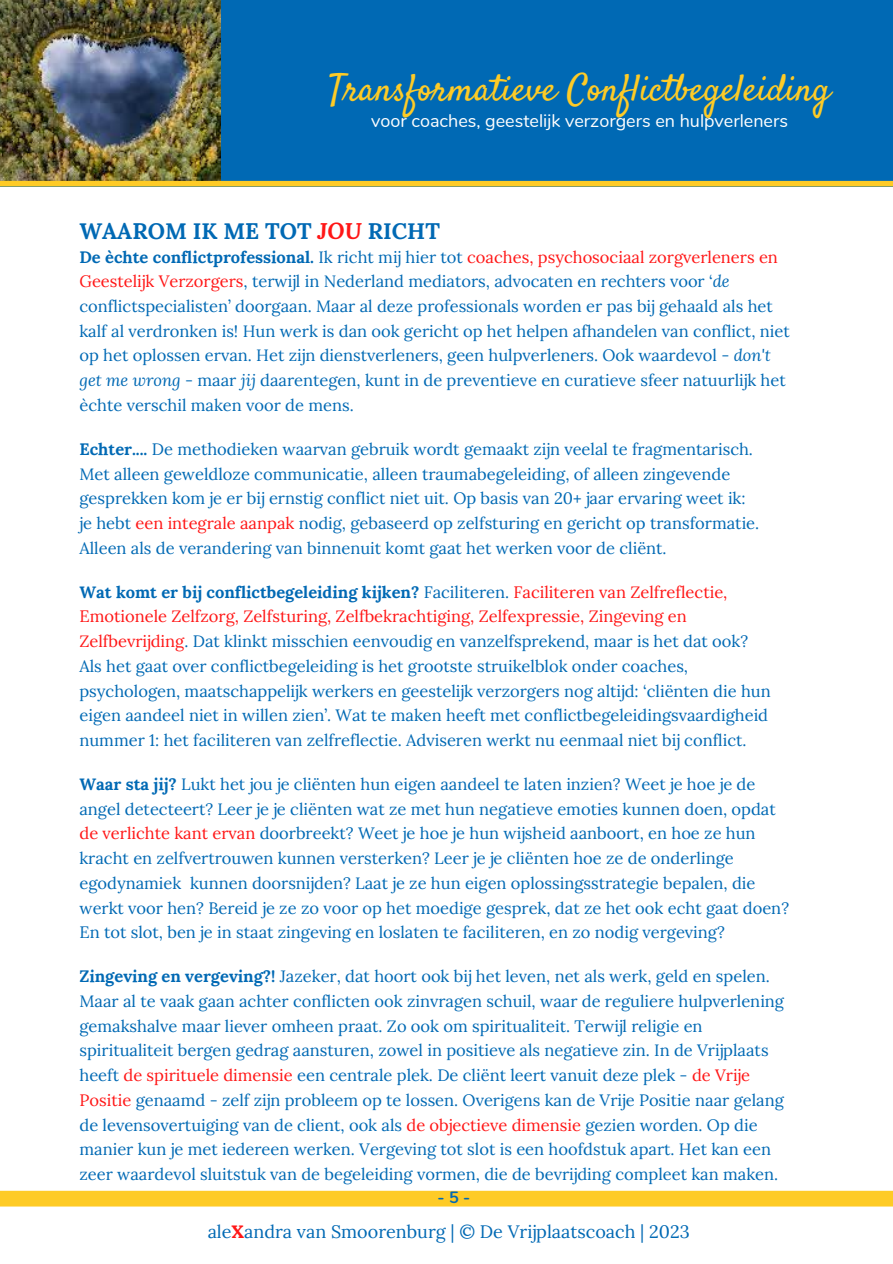
<style>
.page{position:relative;width:893px;height:1264px;background:#fff}
.page>*{position:absolute;margin:0;border:0;box-sizing:border-box;transform-origin:0 0}
.t1{font:37.35px "Satisfy";color:#fecb26}
.t2{font:700 22.5px "Lora";color:#0069b4}
.t3{font:18px "Lora";color:#0069b4}
.t4{font:18px "Nunito";color:#fff}
.t5{font:16.5px/24.8px "Lora";color:#0069b4}
.t6{font:16.5px/24.8px "Lora";color:#ff1616}
.t7{font:700 16.35px "Nunito";color:#0069b4}
.s1{font-style:italic;color:#ff1616}
.s2{font-weight:700}
.s3{color:#ff1616}
.s4{font-style:italic}
.s5{font-weight:700;color:#0069b4}
.s6{color:#0069b4}
.s7{font-weight:700;color:#ff1616}
</style>
<div class="page">
<div style="left:0;top:1190px;width:892px;height:16px;background:#fecb26"></div>
<div style="left:0;top:0;width:892px;height:186px;background:#0069b4"></div>
<img style="left:0;top:0;width:220px;height:181px">
<div style="left:0;top:181px;width:892px;height:5px;background:#fecb26"></div>
<p class="t1" style="left:328px;top:65px;width:503px">Transformatieve Conflictbegeleiding</p>
<p class="t4" style="left:371px;top:108px;width:418px">voor coaches, geestelijk verzorgers en hulpverleners</p>
<p class="t2" style="left:79px;top:216px;width:362px">WAAROM IK ME TOT <span class="s1">JOU</span> RICHT</p>
<p class="t5" style="left:79px;top:244px;width:711px"><span class="s2">De èchte conflictprofessional.</span> Ik richt mij hier tot <span class="s3">coaches, psychosociaal zorgverleners en Geestelijk Verzorgers</span>, terwijl in Nederland mediators, advocaten en rechters voor ‘<span class="s4">de </span>conflictspecialisten’ doorgaan. Maar al deze professionals worden er pas bij gehaald als het kalf al verdronken is! Hun werk is dan ook gericht op het helpen afhandelen van conflict, niet op het oplossen ervan. Het zijn dienstverleners, geen hulpverleners. Ook waardevol - <span class="s4">don't get me wrong</span> - maar <span class="s4">jij</span> daarentegen, kunt in de preventieve en curatieve sfeer natuurlijk het èchte verschil maken voor de mens.</p>
<p class="t5" style="left:79px;top:436px;width:675px"><span class="s2">Echter....</span> De methodieken waarvan gebruik wordt gemaakt zijn veelal te fragmentarisch.</p>
<p class="t5" style="left:79px;top:461px;width:667px">Met alleen geweldloze communicatie, alleen traumabegeleiding, of alleen zingevende gesprekken kom je er bij ernstig conflict niet uit. Op basis van 20+ jaar ervaring weet ik:</p>
<p class="t5" style="left:79px;top:510px;width:681px">je hebt <span class="s3">een integrale aanpak</span> nodig, gebaseerd op zelfsturing en gericht op transformatie.<br>Alleen als de verandering van binnenuit komt gaat het werken voor de cliënt.</p>
<p class="t6" style="left:79px;top:579px;width:670px"><span class="s5">Wat komt er bij conflictbegeleiding kijken?</span> <span class="s6">Faciliteren.</span> Faciliteren van Zelfreflectie,<br>Emotionele Zelfzorg, Zelfsturing, Zelfbekrachtiging, Zelfexpressie, Zingeving en<br>Zelfbevrijding<span class="s6">. Dat klinkt misschien eenvoudig en vanzelfsprekend, maar is het dat ook?</span></p>
<p class="t5" style="left:79px;top:653px;width:692px">Als het gaat over conflictbegeleiding is het grootste struikelblok onder coaches, psychologen, maatschappelijk werkers en geestelijk verzorgers nog altijd: ‘cliënten die hun eigen aandeel niet in willen zien’. Wat te maken heeft met conflictbegeleidingsvaardigheid nummer 1: het faciliteren van zelfreflectie. Adviseren werkt nu eenmaal niet bij conflict.</p>
<p class="t5" style="left:79px;top:771px;width:711px"><span class="s2">Waar sta jij?</span> Lukt het jou je cliënten hun eigen aandeel te laten inzien? Weet je hoe je de angel detecteert? Leer je je cliënten wat ze met hun negatieve emoties kunnen doen, opdat <span class="s3">de verlichte kant ervan</span> doorbreekt? Weet je hoe je hun wijsheid aanboort, en hoe ze hun kracht en zelfvertrouwen kunnen versterken? Leer je je cliënten hoe ze de onderlinge egodynamiek kunnen doorsnijden? Laat je ze hun eigen oplossingsstrategie bepalen, die werkt voor hen? Bereid je ze zo voor op het moedige gesprek, dat ze het ook echt gaat doen?<br>En tot slot, ben je in staat zingeving en loslaten te faciliteren, en zo nodig vergeving?</p>
<p class="t5" style="left:79px;top:963px;width:706px"><span class="s2">Zingeving en vergeving?!</span> Jazeker, dat hoort ook bij het leven, net als werk, geld en spelen.<br>Maar al te vaak gaan achter conflicten ook zinvragen schuil, waar de reguliere hulpverlening gemakshalve maar liever omheen praat. Zo ook om spiritualiteit. Terwijl religie en spiritualiteit bergen gedrag aansturen, zowel in positieve als negatieve zin. In de Vrijplaats heeft <span class="s3">de spirituele dimensie</span> een centrale plek. De cliënt leert vanuit deze plek - <span class="s3">de Vrije Positie</span> genaamd - zelf zijn probleem op te lossen. Overigens kan de Vrije Positie naar gelang de levensovertuiging van de client, ook als <span class="s3">de objectieve dimensie</span> gezien worden. Op die manier kun je met iedereen werken. Vergeving tot slot is een hoofdstuk apart. Het kan een zeer waardevol sluitstuk van de begeleiding vormen, die de bevrijding compleet kan maken.</p>
<p class="t3" style="left:208px;top:1219px;width:483px">ale<span class="s7">X</span>andra van Smoorenburg | © De Vrijplaatscoach | 2023</p>
<p class="t7" style="left:437px;top:1186px;width:34px">-5-</p>
</div>
